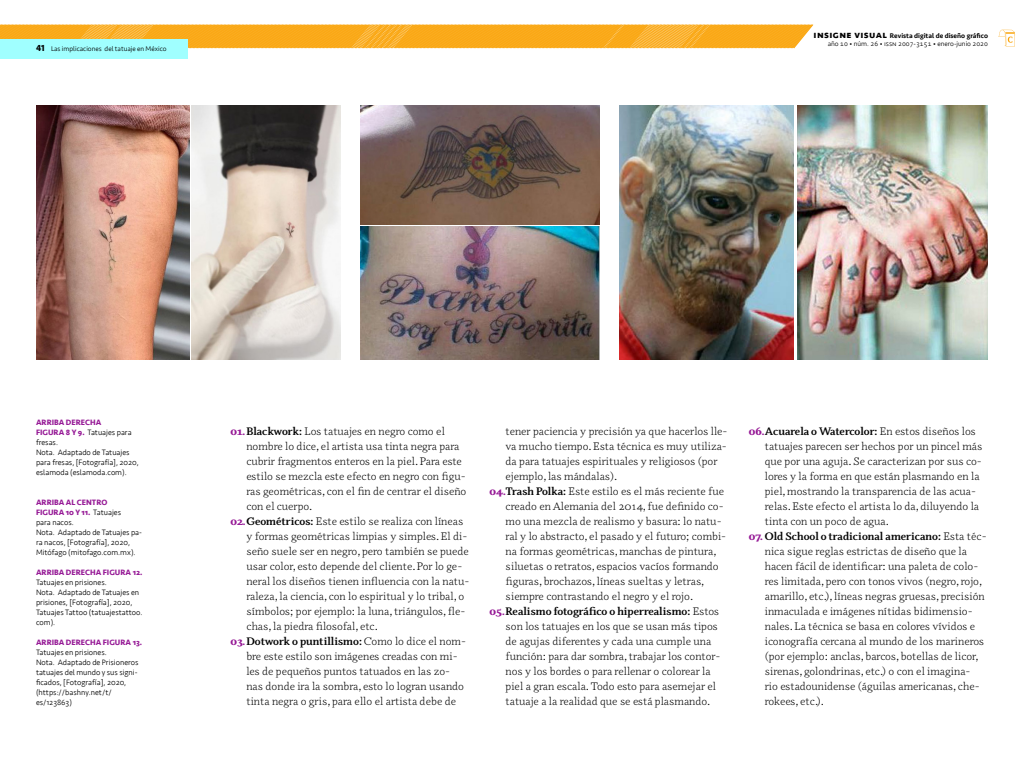
<style>
.page{position:relative;width:1024px;height:768px;background:#fff}
.page>*{position:absolute;margin:0;border:0;box-sizing:border-box;transform-origin:0 0}
.t1{font:300 11px/15px "Odile";color:#000}
.FIGURA{font:300 8px/10px "Seravek";color:#000}
.t2{font:300 7px/8px "Seravek";color:#000;text-align:right}
.s1{font-weight:700;font-size:9px}
.s2{font-weight:700;font-size:10px}
.s3{font-weight:500}
.s4{font-weight:700;color:#961a96}
.s5{font-weight:900;color:#961a96}
.s6{font-weight:700}
</style>
<div class="page">
<svg style="left:0;top:24px;width:813px;height:24px;background:#faae27"></svg>
<div style="left:0;top:39px;width:188px;height:19px;background:#a0ffff"></div>
<svg style="left:999px;top:30px;width:16px;height:16px"></svg>
<img style="left:36px;top:105px;width:304px;height:255px">
<img style="left:360px;top:105px;width:239px;height:255px">
<img style="left:797px;top:105px;width:191px;height:255px">
<img style="left:619px;top:105px;width:175px;height:255px">
<p class="t2" style="left:36px;top:45px;width:132px"><span class="s1">41</span> Las implicaciones del tatuaje en México</p>
<p class="t2" style="left:814px;top:32px;width:176px"><span class="s2">insigne visual</span> <span class="s3">Revista digital de diseño gráfico </span>año 10 • núm. 26 • issn 2007-3151 • enero-junio 2020</p>
<p class="FIGURA" style="left:36px;top:417px;width:104px"><span class="s4">ARRIBA DERECHA<br>FIGURA 8 Y 9.</span> Tatuajes para fresas.<br>Nota. Adaptado de Tatuajes para fresas, [Fotografía], 2020, eslamoda (eslamoda.com).</p>
<p class="FIGURA" style="left:36px;top:497px;width:108px"><span class="s4">ARRIBA AL CENTRO<br>FIGURA 10 Y 11.</span> Tatuajes<br>para nacos.<br>Nota. Adaptado de Tatuajes pa&shy;ra nacos, [Fotografía], 2020,<br>Mitófago (mitofago.com.mx).</p>
<p class="FIGURA" style="left:36px;top:567px;width:108px"><span class="s4">ARRIBA DERECHA FIGURA 12.<br></span>Tatuajes en prisiones.<br>Nota. Adaptado de Tatuajes en prisiones, [Fotografía], 2020,<br>Tatuajes Tattoo (tatuajestattoo. com).</p>
<p class="FIGURA" style="left:36px;top:637px;width:108px"><span class="s4">ARRIBA DERECHA FIGURA 13.<br></span>Tatuajes en prisiones.<br>Nota. Adaptado de Prisioneros tatuajes del mundo y sus signi&shy;ficados, [Fotografía], 2020, (https://bashny.net/t/ es/123863)</p>
<p class="t1" style="left:246px;top:423px;width:222px;text-indent:-16px"><span class="s5">01.</span><span class="s6">Blackwork:</span> Los tatuajes en negro como el nombre lo dice, el artista usa tinta negra para cubrir fragmentos enteros en la piel. Para este estilo se mezcla este efecto en negro con figu&shy;ras geométricas, con el fin de centrar el diseño con el cuerpo.</p>
<p class="t1" style="left:246px;top:513px;width:224px;text-indent:-16px"><span class="s5">02.</span><span class="s6">Geométricos:</span> Este estilo se realiza con líneas y formas geométricas limpias y simples. El di&shy;seño suele ser en negro, pero también se puede usar color, esto depende del cliente. Por lo ge&shy;neral los diseños tienen influencia con la natu&shy;raleza, la ciencia, con lo espiritual y lo tribal, o símbolos; por ejemplo: la luna, triángulos, fle&shy;chas, la piedra filosofal, etc.</p>
<p class="t1" style="left:246px;top:633px;width:221px;text-indent:-16px"><span class="s5">03.</span><span class="s6">Dotwork o puntillismo:</span> Como lo dice el nom&shy;bre este estilo son imágenes creadas con mi&shy;les de pequeños puntos tatuados en las zo&shy;nas donde ira la sombra, esto lo logran usando tinta negra o gris, para ello el artista debe de</p>
<p class="t1" style="left:506px;top:423px;width:224px">tener paciencia y precisión ya que hacerlos lle&shy;va mucho tiempo. Esta técnica es muy utiliza&shy;da para tatuajes espirituales y religiosos (por ejemplo, las mándalas).</p>
<p class="t1" style="left:506px;top:483px;width:220px;text-indent:-16px"><span class="s5">04.</span><span class="s6">Trash Polka:</span> Este estilo es el más reciente fue creado en Alemania del 2014, fue definido co&shy;mo una mezcla de realismo y basura: lo natu&shy;ral y lo abstracto, el pasado y el futuro; combi&shy;na formas geométricas, manchas de pintura, siluetas o retratos, espacios vacíos formando figuras, brochazos, líneas sueltas y letras, siempre contrastando el negro y el rojo.</p>
<p class="t1" style="left:506px;top:603px;width:216px;text-indent:-16px"><span class="s5">05.</span><span class="s6">Realismo fotográfico o hiperrealismo:</span> Estos son los tatuajes en los que se usan más tipos de agujas diferentes y cada una cumple una función: para dar sombra, trabajar los contor&shy;nos y los bordes o para rellenar o colorear la piel a gran escala. Todo esto para asemejar el tatuaje a la realidad que se está plasmando.</p>
<p class="t1" style="left:765px;top:423px;width:219px;text-indent:-16px"><span class="s5">06.</span><span class="s6">Acuarela o Watercolor:</span> En estos diseños los tatuajes parecen ser hechos por un pincel más que por una aguja. Se caracterizan por sus co&shy;lores y la forma en que están plasmando en la piel, mostrando la transparencia de las acua&shy;relas. Este efecto el artista lo da, diluyendo la tinta con un poco de agua.</p>
<p class="t1" style="left:765px;top:528px;width:223px;text-indent:-16px"><span class="s5">07.</span> <span class="s6">Old School o tradicional americano:</span> Esta téc&shy;nica sigue reglas estrictas de diseño que la hacen fácil de identificar: una paleta de colo&shy;res limitada, pero con tonos vivos (negro, rojo, amarillo, etc.), líneas negras gruesas, precisión inmaculada e imágenes nítidas bidimensio&shy;nales. La técnica se basa en colores vívidos e iconografía cercana al mundo de los marineros (por ejemplo: anclas, barcos, botellas de licor, sirenas, golondrinas, etc.) o con el imagina-<br>rio estadounidense (águilas americanas, che&shy;rokees, etc.).</p>
</div>
